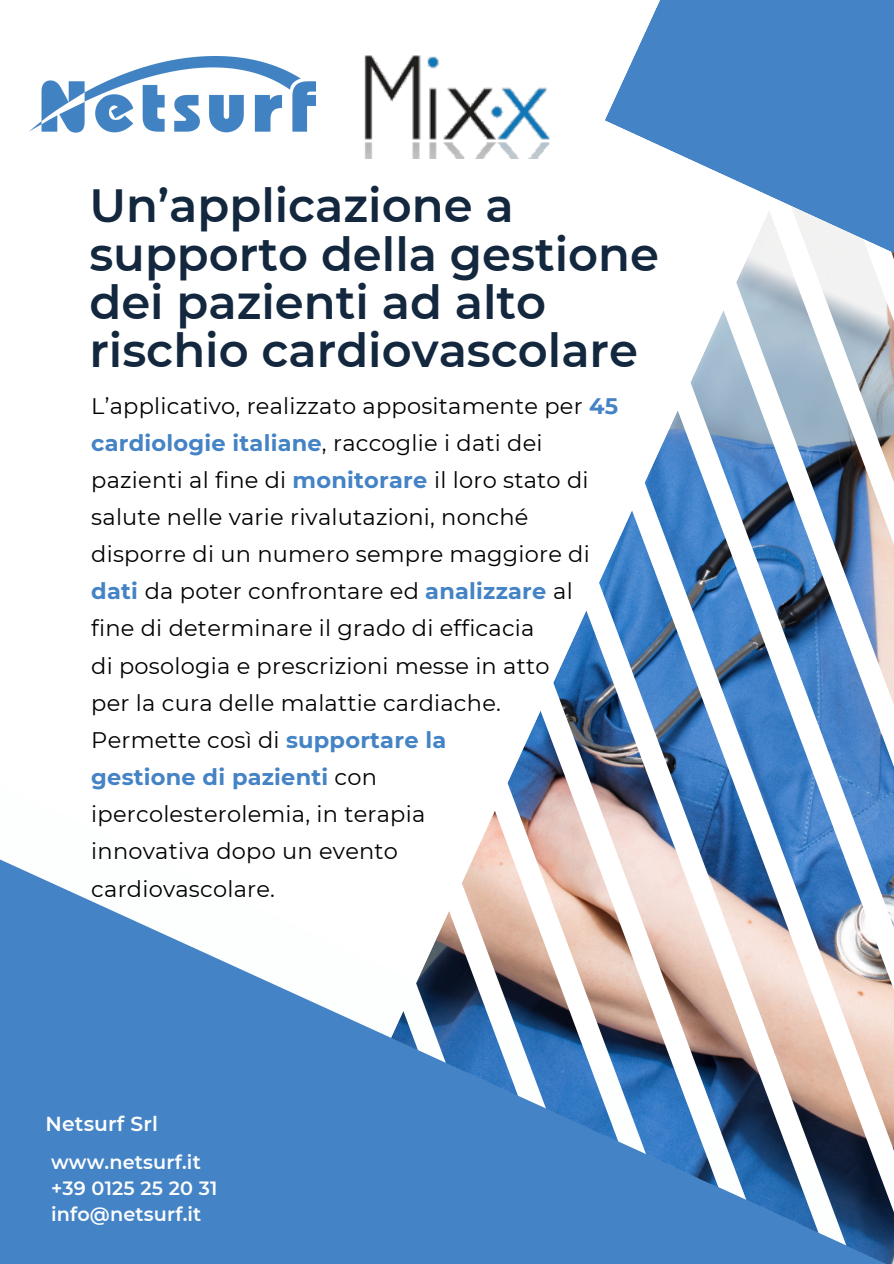
<style>
.page{position:relative;width:894px;height:1264px;background:#fff}
.page>*{position:absolute;margin:0;border:0;box-sizing:border-box;transform-origin:0 0}
.t1{font:600 46.5px/48.3px "Montserrat";color:#13283e}
.t2{font:22.5px/37.2px "Montserrat";letter-spacing:.01em;color:#000}
.t3{font:600 20.25px "Montserrat";letter-spacing:.01em;color:#fdfefe}
.t4{font:600 19.2px "Montserrat";letter-spacing:.01em;color:#fdfefe}
.s1{font-weight:700;color:#4483c5}
</style>
<div class="page">
<svg style="left:0;top:859px;width:390px;height:404px;fill:#4483c5"></svg>
<img style="left:390px;top:325px;width:503px;height:938px">
<img style="left:29px;top:57px;width:286px;height:76px">
<svg style="left:605px;top:0;width:288px;height:325px;fill:#4483c5"></svg>
<img style="left:364px;top:55px;width:186px;height:103px">
<p class="t1" style="left:89px;top:181px;width:571px">Un’applicazione a supporto della gestione dei pazienti ad alto rischio cardiovascolare</p>
<p class="t2" style="left:91px;top:387px;width:528px">L’applicativo, realizzato appositamente per <span class="s1">45 cardiologie italiane</span>, raccoglie i dati dei pazienti al fine di <span class="s1">monitorare</span> il loro stato di salute nelle varie rivalutazioni, nonché disporre di un numero sempre maggiore di <span class="s1">dati</span> da poter confrontare ed <span class="s1">analizzare</span> al fine di determinare il grado di efficacia<br>di posologia e prescrizioni messe in atto<br>per la cura delle malattie cardiache.<br>Permette così di <span class="s1">supportare la<br>gestione di pazienti</span> con<br>ipercolesterolemia, in terapia<br>innovativa dopo un evento</p>
<p class="t2" style="left:91px;top:869px;width:185px">cardiovascolare.</p>
<p class="t3" style="left:46px;top:1111px;width:114px">Netsurf Srl</p>
<h2 class="t4" style="left:51px;top:1150px;width:151px">www.netsurf.it</h2>
<p class="t4" style="left:51px;top:1176px;width:168px">+39 0125 25 20 31</p>
<p class="t4" style="left:51px;top:1202px;width:152px">info@netsurf.it</p>
</div>
